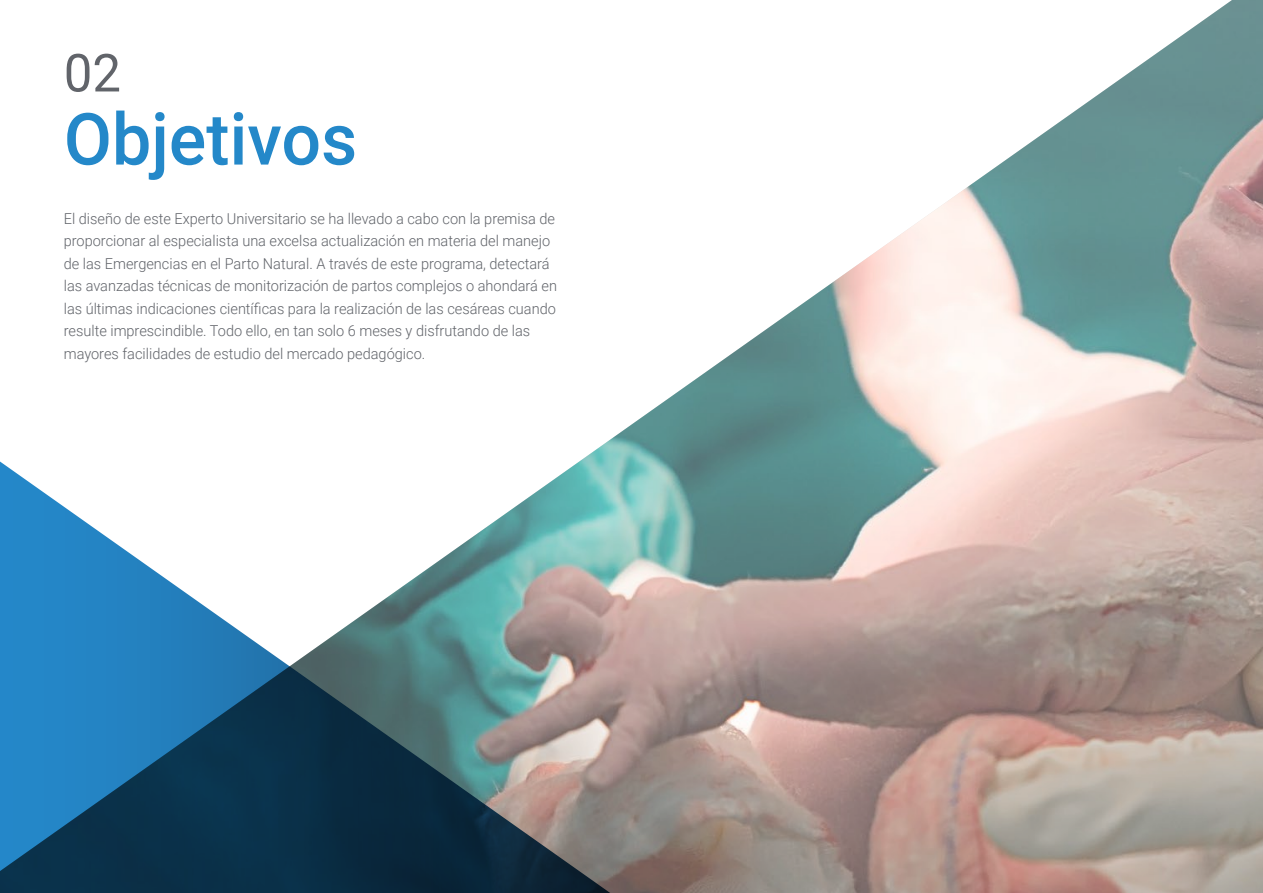
<style>
.page{position:relative;width:1263px;height:893px;background:#fff}
.page>*{position:absolute;margin:0;border:0;box-sizing:border-box;transform-origin:0 0}
.t1{font:500 72px "Roboto";color:#2488c9}
.t2{font:52.5px "Roboto";color:#61646a}
.t3{font:300 15px/22.5px "Roboto";color:#61646a}
</style>
<div class="page">
<img style="left:601px;top:0;width:662px;height:893px">
<svg style="left:0;top:446px;width:640px;height:447px"></svg>
<h2 class="t2" style="left:64px;top:36px;width:59px">02</h2>
<h1 class="t1" style="left:64px;top:89px;width:295px">Objetivos</h1>
<p class="t3" style="left:64px;top:207px;width:495px">El diseño de este Experto Universitario se ha llevado a cabo con la premisa de proporcionar al especialista una excelsa actualización en materia del manejo de las Emergencias en el Parto Natural. A través de este programa, detectará las avanzadas técnicas de monitorización de partos complejos o ahondará en las últimas indicaciones científicas para la realización de las cesáreas cuando resulte imprescindible. Todo ello, en tan solo 6 meses y disfrutando de las mayores facilidades de estudio del mercado pedagógico.</p>
</div>
